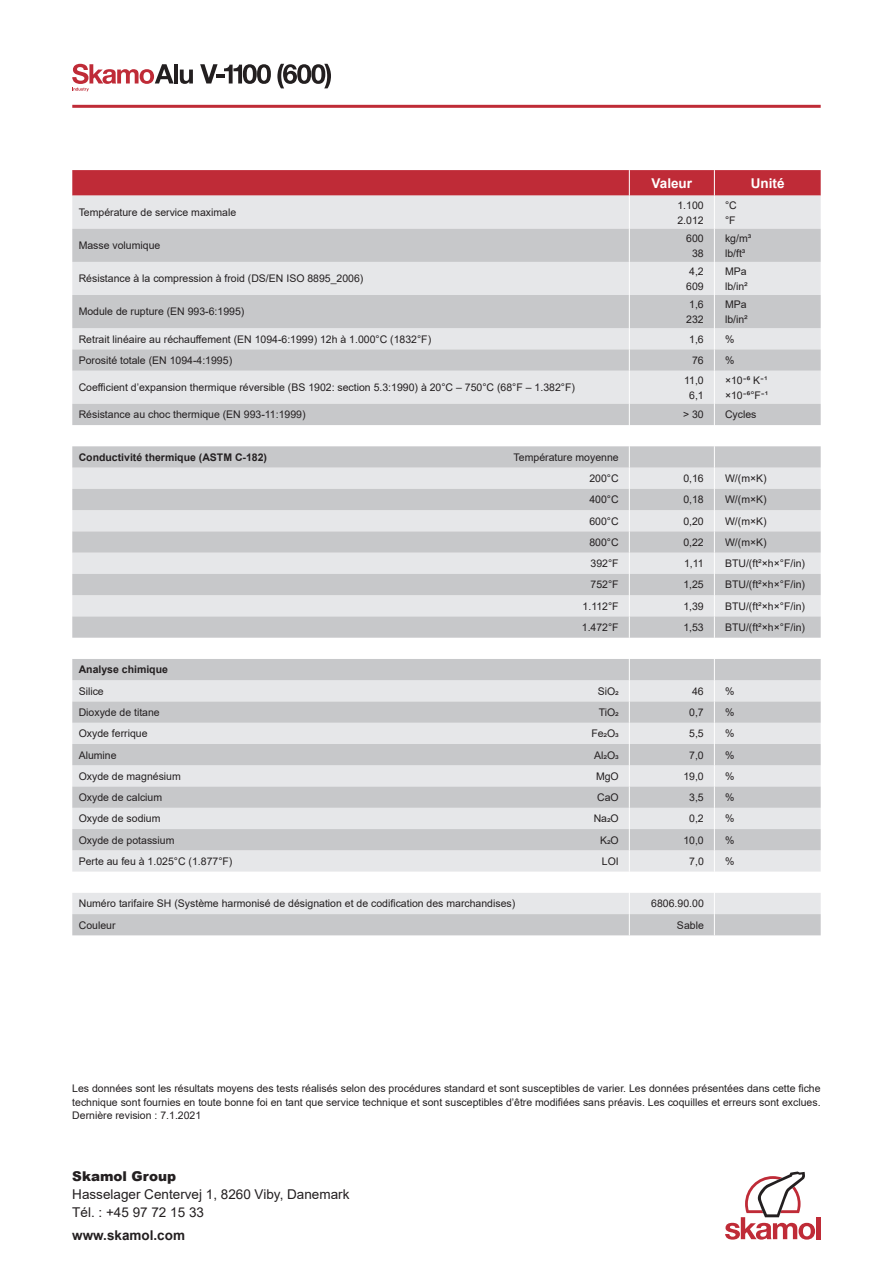
<style>
.page{position:relative;width:893px;height:1263px;background:#fff}
.page>*{position:absolute;margin:0;border:0;box-sizing:border-box;transform-origin:0 0}
.t1{font:13.5px/18px "Arial";color:#231f20}
.t2{font:700 13.5px "Arial";color:#231f20}
.t3{font:700 13.5px "Arial";color:#fff}
.t4{font:900 13.5px "Arial";color:#231f20}
.t5{font:10.5px/15px "Arial";color:#231f20}
.t6{font:700 10.5px "Arial";color:#231f20}
</style>
<div class="page">
<hr style="left:174px;top:64px;width:4px;height:19px;background:#231f20">
<svg style="left:180px;top:70px;width:13px;height:14px"></svg>
<svg style="left:200px;top:64px;width:71px;height:20px"></svg>
<svg style="left:277px;top:64px;width:54px;height:24px"></svg>
<svg style="left:72px;top:64px;width:102px;height:27px"></svg>
<svg style="left:72px;top:170px;width:749px;height:26px;background:#c0313c"></svg>
<hr style="left:72px;top:105px;width:749px;height:3px;background:#bf2b37">
<div style="left:816px;top:1217px;width:5px;height:22px;background:#bf2b37"></div>
<svg style="left:725px;top:1171px;width:90px;height:68px"></svg>
<div style="left:72px;top:196px;width:749px;height:33px;background:#e6e7e9"></div>
<svg style="left:72px;top:229px;width:749px;height:706px;background:#d9dadc"></svg>
<hr style="left:629px;top:196px;width:1px;height:33px;background:#fff">
<hr style="left:714px;top:196px;width:1px;height:33px;background:#fff">
<hr style="left:629px;top:229px;width:1px;height:33px;background:#fff">
<hr style="left:714px;top:229px;width:1px;height:33px;background:#fff">
<hr style="left:629px;top:262px;width:1px;height:33px;background:#fff">
<hr style="left:714px;top:262px;width:1px;height:33px;background:#fff">
<hr style="left:629px;top:295px;width:1px;height:33px;background:#fff">
<hr style="left:714px;top:295px;width:1px;height:33px;background:#fff">
<svg style="left:629px;top:328px;width:1px;height:43px"></svg>
<svg style="left:714px;top:328px;width:1px;height:43px"></svg>
<hr style="left:629px;top:371px;width:1px;height:33px;background:#fff">
<hr style="left:714px;top:371px;width:1px;height:33px;background:#fff">
<svg style="left:629px;top:404px;width:1px;height:531px"></svg>
<svg style="left:714px;top:404px;width:1px;height:531px"></svg>
<p class="t3" style="left:652px;top:173px;width:42px">Valeur</p>
<p class="t3" style="left:751px;top:173px;width:35px">Unité</p>
<p class="t5" style="left:79px;top:205px;width:159px">Température de service maximale</p>
<p class="t5" style="left:677px;top:197px;width:28px">1.100<br>2.012</p>
<p class="t5" style="left:725px;top:197px;width:13px">°C °F</p>
<p class="t5" style="left:79px;top:238px;width:83px">Masse volumique</p>
<p class="t5" style="left:686px;top:230px;width:19px;text-align:center">600<br>38</p>
<p class="t5" style="left:725px;top:230px;width:28px">kg/m³ lb/ft³</p>
<p class="t5" style="left:79px;top:271px;width:286px">Résistance à la compression à froid (DS/EN ISO 8895_2006)</p>
<p class="t5" style="left:686px;top:264px;width:19px">4,2<br>609</p>
<p class="t5" style="left:725px;top:264px;width:24px">MPa lb/in²</p>
<p class="t5" style="left:79px;top:304px;width:167px">Module de rupture (EN 993-6:1995)</p>
<p class="t5" style="left:686px;top:297px;width:19px">1,6<br>232</p>
<p class="t5" style="left:725px;top:297px;width:24px">MPa lb/in²</p>
<p class="t5" style="left:79px;top:331px;width:354px">Retrait linéaire au réchauffement (EN 1094-6:1999) 12h à 1.000°C (1832°F)</p>
<p class="t5" style="left:689px;top:331px;width:16px">1,6</p>
<p class="t5" style="left:725px;top:331px;width:11px">%</p>
<p class="t5" style="left:79px;top:353px;width:155px">Porosité totale (EN 1094-4:1995)</p>
<p class="t5" style="left:692px;top:353px;width:13px">76</p>
<p class="t5" style="left:725px;top:353px;width:11px">%</p>
<p class="t5" style="left:79px;top:380px;width:498px">Coefficient d’expansion thermique réversible (BS 1902: section 5.3:1990) à 20°C – 750°C (68°F – 1.382°F)</p>
<p class="t5" style="left:684px;top:372px;width:21px;text-align:center">11,0<br>6,1</p>
<p class="t5" style="left:725px;top:372px;width:45px">× 1 0 K⁶־ ¹־ ×10־⁶°F ¹־</p>
<p class="t5" style="left:79px;top:407px;width:228px">Résistance au choc thermique (EN 993-11:1999)</p>
<p class="t5" style="left:683px;top:407px;width:22px">&gt; 30</p>
<p class="t5" style="left:725px;top:407px;width:33px">Cycles</p>
<p class="t6" style="left:79px;top:450px;width:190px">Conductivité thermique (ASTM C-182)</p>
<p class="t5" style="left:514px;top:446px;width:107px;line-height:21.3px;text-align:right">Température moyenne<br>200°C</p>
<p class="t5" style="left:683px;top:471px;width:22px">0,16</p>
<p class="t5" style="left:725px;top:471px;width:43px">W/(m×K)</p>
<p class="t5" style="left:589px;top:492px;width:31px">400°C</p>
<p class="t5" style="left:683px;top:492px;width:22px">0,18</p>
<p class="t5" style="left:725px;top:492px;width:43px">W/(m×K)</p>
<p class="t5" style="left:589px;top:513px;width:31px">600°C</p>
<p class="t5" style="left:683px;top:513px;width:22px">0,20</p>
<p class="t5" style="left:725px;top:513px;width:43px">W/(m×K)</p>
<p class="t5" style="left:589px;top:535px;width:31px">800°C</p>
<p class="t5" style="left:683px;top:535px;width:22px">0,22</p>
<p class="t5" style="left:725px;top:535px;width:43px">W/(m×K)</p>
<p class="t5" style="left:591px;top:556px;width:30px">392°F</p>
<p class="t5" style="left:684px;top:556px;width:21px">1,11</p>
<p class="t5" style="left:725px;top:556px;width:82px">BTU/(ft²×h×°F/in)</p>
<p class="t5" style="left:591px;top:577px;width:30px">752°F</p>
<p class="t5" style="left:683px;top:577px;width:22px">1,25</p>
<p class="t5" style="left:725px;top:577px;width:82px">BTU/(ft²×h×°F/in)</p>
<p class="t5" style="left:583px;top:598px;width:38px">1.112°F</p>
<p class="t5" style="left:683px;top:598px;width:22px">1,39</p>
<p class="t5" style="left:725px;top:598px;width:82px">BTU/(ft²×h×°F/in)</p>
<p class="t5" style="left:582px;top:620px;width:38px">1.472°F</p>
<p class="t5" style="left:683px;top:620px;width:22px">1,53</p>
<p class="t5" style="left:725px;top:620px;width:82px">BTU/(ft²×h×°F/in)</p>
<p class="t6" style="left:79px;top:662px;width:91px">Analyse chimique</p>
<p class="t5" style="left:79px;top:683px;width:27px">Silice</p>
<p class="t5" style="left:598px;top:683px;width:22px">SiO2</p>
<p class="t5" style="left:692px;top:683px;width:13px">46</p>
<p class="t5" style="left:725px;top:683px;width:11px">%</p>
<p class="t5" style="left:79px;top:705px;width:83px">Dioxyde de titane</p>
<p class="t5" style="left:599px;top:705px;width:22px">TiO2</p>
<p class="t5" style="left:689px;top:705px;width:16px">0,7</p>
<p class="t5" style="left:725px;top:705px;width:11px">%</p>
<p class="t5" style="left:79px;top:726px;width:70px">Oxyde ferrique</p>
<p class="t5" style="left:591px;top:726px;width:29px">Fe2O3</p>
<p class="t5" style="left:689px;top:726px;width:16px">5,5</p>
<p class="t5" style="left:725px;top:726px;width:11px">%</p>
<p class="t5" style="left:79px;top:747px;width:39px">Alumine</p>
<p class="t5" style="left:594px;top:747px;width:26px">Al2O3</p>
<p class="t5" style="left:689px;top:747px;width:16px">7,0</p>
<p class="t5" style="left:725px;top:747px;width:11px">%</p>
<p class="t5" style="left:79px;top:768px;width:104px">Oxyde de magnésium</p>
<p class="t5" style="left:596px;top:768px;width:24px">MgO</p>
<p class="t5" style="left:683px;top:768px;width:22px">19,0</p>
<p class="t5" style="left:725px;top:768px;width:11px">%</p>
<p class="t5" style="left:79px;top:790px;width:85px">Oxyde de calcium</p>
<p class="t5" style="left:597px;top:790px;width:23px">CaO</p>
<p class="t5" style="left:689px;top:790px;width:16px">3,5</p>
<p class="t5" style="left:725px;top:790px;width:11px">%</p>
<p class="t5" style="left:79px;top:811px;width:83px">Oxyde de sodium</p>
<p class="t5" style="left:594px;top:811px;width:27px">Na2O</p>
<p class="t5" style="left:689px;top:811px;width:16px">0,2</p>
<p class="t5" style="left:725px;top:811px;width:11px">%</p>
<p class="t5" style="left:79px;top:832px;width:97px">Oxyde de potassium</p>
<p class="t5" style="left:600px;top:832px;width:20px">K2O</p>
<p class="t5" style="left:683px;top:832px;width:22px">10,0</p>
<p class="t5" style="left:725px;top:832px;width:11px">%</p>
<p class="t5" style="left:79px;top:853px;width:155px">Perte au feu à 1.025°C (1.877°F)</p>
<p class="t5" style="left:602px;top:853px;width:18px">LOI</p>
<p class="t5" style="left:689px;top:853px;width:16px">7,0</p>
<p class="t5" style="left:725px;top:853px;width:11px">%</p>
<p class="t5" style="left:79px;top:896px;width:438px">Numéro tarifaire SH (Système harmonisé de désignation et de codification des marchandises)</p>
<p class="t5" style="left:651px;top:896px;width:54px">6806.90.00</p>
<p class="t5" style="left:79px;top:917px;width:38px">Couleur</p>
<p class="t5" style="left:677px;top:917px;width:28px">Sable</p>
<p class="t5" style="left:72px;top:1081px;width:750px;line-height:13.5px;text-align:justify">Les données sont les résultats moyens des tests réalisés selon des procédures standard et sont susceptibles de varier. Les données présentées dans cette fiche technique sont fournies en toute bonne foi en tant que service technique et sont susceptibles d’être modifiées sans préavis. Les coquilles et erreurs sont exclues.<br>Dernière revision : 7.1.2021</p>
<p class="t4" style="left:72px;top:1166px;width:105px">Skamol Group</p>
<p class="t1" style="left:72px;top:1185px;width:279px">Hasselager Centervej 1, 8260 Viby, Danemark<br>Tél. : +45 97 72 15 33</p>
<p class="t2" style="left:72px;top:1225px;width:114px">www.skamol.com</p>
</div>
